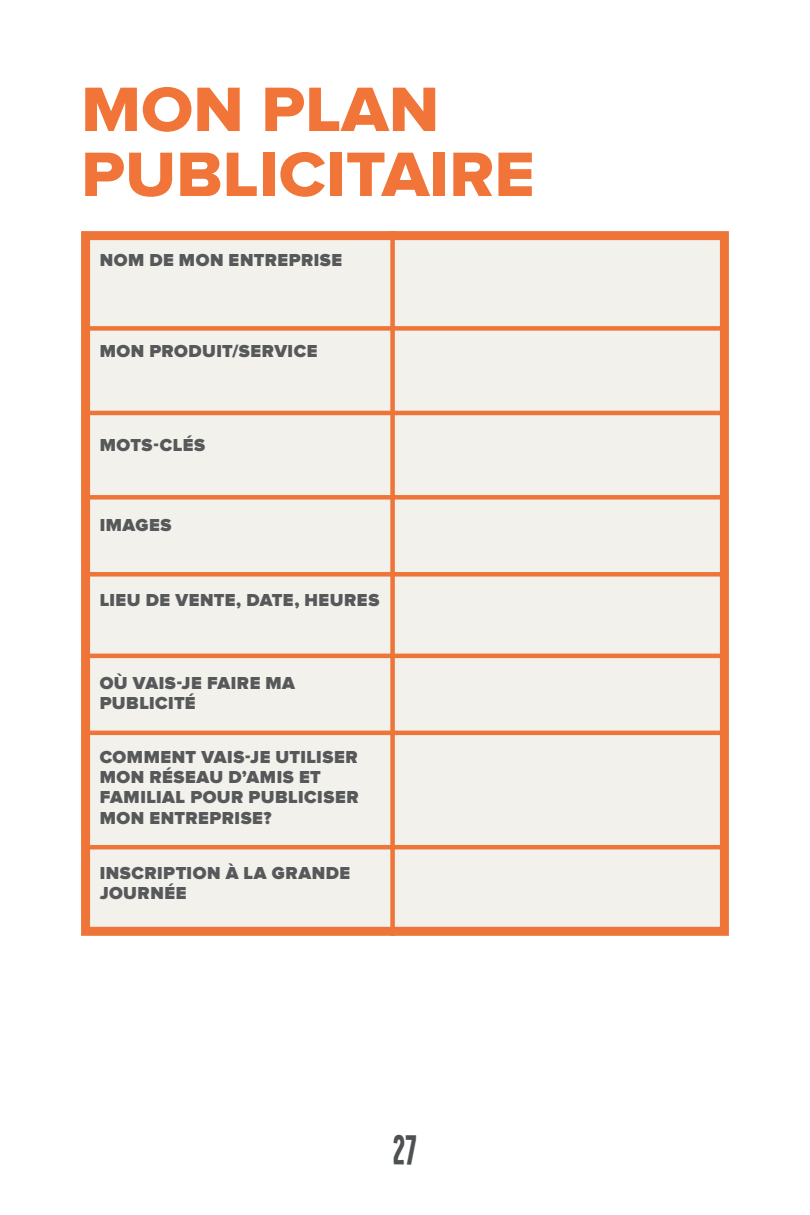
<style>
.page{position:relative;width:810px;height:1215px;background:#fff}
.page>*{position:absolute;margin:0;border:0;box-sizing:border-box;transform-origin:0 0}
.titre_orange{font:65.02px/65px "Proxima Nova Extrabld";color:#f17439;scale:1.05 1}
.intertitre_gris{font:45px "Single Sleeve";color:#4e5151}
.intertitre_gris-2{font:900 18px/20.2px "Proxima Nova";letter-spacing:.03em;color:#57585a}
</style>
<div class="page">
<div style="left:81px;top:231px;width:648px;height:705px;background:#f2f1ec;border:9px solid #ef7437"></div>
<div style="left:85px;top:326px;width:643px;height:5px;background:#ef7437"></div>
<hr style="left:85px;top:411px;width:643px;height:4px;background:#ef7437">
<div style="left:85px;top:495px;width:643px;height:5px;background:#ef7437"></div>
<div style="left:85px;top:572px;width:643px;height:5px;background:#ef7437"></div>
<hr style="left:85px;top:654px;width:643px;height:4px;background:#ef7437">
<hr style="left:85px;top:731px;width:643px;height:4px;background:#ef7437">
<hr style="left:85px;top:845px;width:643px;height:4px;background:#ef7437">
<div style="left:390px;top:231px;width:5px;height:705px;background:#ef7437"></div>
<p class="titre_orange" style="left:81px;top:79px;width:433px">MON PLAN<br>PUBLICITAIRE</p>
<p class="intertitre_gris-2" style="left:100px;top:250px;width:244px">NOM DE MON ENTREPRISE</p>
<p class="intertitre_gris-2" style="left:100px;top:342px;width:219px">MON PRODUIT/SERVICE</p>
<p class="intertitre_gris-2" style="left:100px;top:435px;width:107px">MOTS-CLÉS</p>
<p class="intertitre_gris-2" style="left:100px;top:515px;width:73px">IMAGES</p>
<p class="intertitre_gris-2" style="left:100px;top:590px;width:281px">LIEU DE VENTE, DATE, HEURES</p>
<p class="intertitre_gris-2" style="left:100px;top:674px;width:197px">OÙ VAIS-JE FAIRE MA<br>PUBLICITÉ</p>
<p class="intertitre_gris-2" style="left:100px;top:747px;width:260px">COMMENT VAIS-JE UTILISER<br>MON RÉSEAU D’AMIS ET<br>FAMILIAL POUR PUBLICISER<br>MON ENTREPRISE?</p>
<p class="intertitre_gris-2" style="left:100px;top:863px;width:252px">INSCRIPTION À LA GRANDE<br>JOURNÉE</p>
<p class="intertitre_gris" style="left:393px;top:1124px;width:25px">27</p>
</div>
